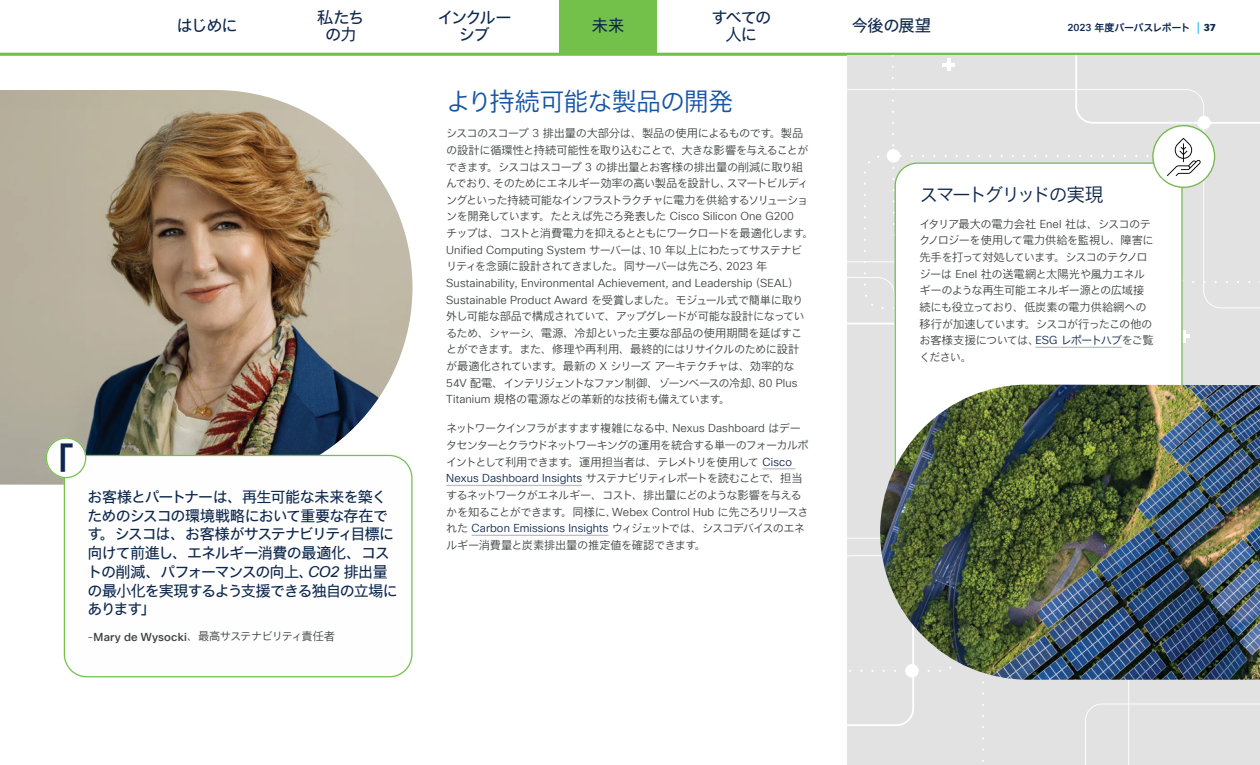
<style>
.page{position:relative;width:1260px;height:765px;background:#fff}
.page>*{position:absolute;margin:0;border:0;box-sizing:border-box;transform-origin:0 0}
.Paragraph_Style2{font:40px "Cisco Sans JPN Medium";color:#0d274d}
.Paragraph_Style1{font:25px "Cisco Sans JPN Light";letter-spacing:-.04em;color:#1654a6}
.Paragraph_Style1-2{font:18.75px "Cisco Sans JPN Light";letter-spacing:-.125em;color:#0d274d}
.t1{font:16.25px/16.2px "Cisco Sans JPN";letter-spacing:-.065em;color:#0d274d;text-align:center}
.Paragraph_Style6{font:15px/18.8px "Cisco Sans JPN";letter-spacing:-.055em;color:#0d274d}
.Paragraph_Style8{font:11.25px/16.6px "Cisco Sans JPN Light";letter-spacing:-.055em;color:#414344}
.Paragraph_Style1-3{font:11.25px/16.6px "Cisco Sans JPN Light";letter-spacing:-.05em;color:#414344}
.Paragraph_Style1-4{font:11.25px "Cisco Sans JPN Light";letter-spacing:-.085em;color:#414344}
.t2{font:10px "Cisco Sans JPN Medium";letter-spacing:-.055em;color:#0d274d}
.s1{font-family:"Cisco Sans TT";font-weight:500}
.s2{font-family:"Cisco Sans TT";font-size:12.5px;color:#21bdeb}
.s3{font-family:"Cisco Sans TT";font-weight:800}
.s4{font-family:"Cisco Sans TT";font-style:italic}
.s5{font-family:"Cisco Sans TT Light"}
.s6{font-family:"Cisco Sans TT Light";color:#0d274d}
.s7{color:#0d274d}
</style>
<div class="page">
<svg style="left:0;top:52px;width:1260px;height:4px;background:#96ce7a"></svg>
<div style="left:848px;top:56px;width:227px;height:80px;background:#e2e2e2"></div>
<div style="left:1075px;top:56px;width:185px;height:80px;background:#e2e2e2"></div>
<div style="left:848px;top:136px;width:412px;height:249px;background:#e2e2e2"></div>
<div style="left:1129px;top:680px;width:131px;height:85px;background:#e2e2e2"></div>
<div style="left:848px;top:261px;width:280px;height:504px;background:#e2e2e2"></div>
<div style="left:887px;top:149px;width:13px;height:14px;background:#fff;border-radius:50%"></div>
<div style="left:1197px;top:116px;width:14px;height:13px;background:#fff;border-radius:50%"></div>
<svg style="left:1183px;top:330px;width:7px;height:12px"></svg>
<hr style="left:947px;top:58px;width:4px;height:13px;background:#fff">
<svg style="left:943px;top:63px;width:12px;height:3px"></svg>
<svg style="left:895px;top:162px;width:288px;height:223px"></svg>
<img style="left:0;top:90px;width:412px;height:395px">
<img style="left:880px;top:385px;width:380px;height:295px">
<svg style="left:1146px;top:125px;width:69px;height:71px"></svg>
<svg style="left:63px;top:454px;width:350px;height:224px"></svg>
<svg style="left:45px;top:437px;width:42px;height:42px"></svg>
<hr style="left:763px;top:468px;width:32px;height:1px;background:#bcbdbd">
<hr style="left:446px;top:485px;width:136px;height:1px;background:#bcbdbd">
<hr style="left:472px;top:535px;width:137px;height:1px;background:#bcbdbd">
<svg style="left:1035px;top:347px;width:26px;height:1px"></svg>
<hr style="left:1061px;top:347px;width:61px;height:1px;background:#bcbdbd">
<div style="left:559px;top:0;width:98px;height:53px;background:#73c04b"></div>
<h3 class="t1" style="left:317px;top:10px;width:49px">私たちの力</h3>
<h3 class="t1" style="left:437px;top:10px;width:76px">インクルー</h3>
<h3 class="t1" style="left:177px;top:17px;width:63px">はじめに</h3>
<h3 class="t1" style="left:592px;top:17px;width:34px">未来</h3>
<h3 class="t1" style="left:712px;top:10px;width:61px">すべての人に</h3>
<h3 class="t1" style="left:852px;top:17px;width:81px">今後の展望</h3>
<h3 class="t1" style="left:459px;top:26px;width:33px">シブ</h3>
<p class="t2" style="left:1067px;top:21px;width:150px"><span class="s1">2023</span> 年度パーパスレポート <span class="s2">|</span> <span class="s3">37</span></p>
<p class="Paragraph_Style2" style="left:35px;top:435px;width:41px">「</p>
<p class="Paragraph_Style6" style="left:88px;top:487px;width:312px">お客様とパートナーは、再生可能な未来を築くためのシスコの環境戦略において重要な存在です。シスコは、お客様がサステナビリティ目標に向けて前進し、エネルギー消費の最適化、コストの削減、パフォーマンスの向上、<span class="s4">CO2</span> 排出量の最小化を実現するよう支援できる独自の立場にあります」</p>
<p class="Paragraph_Style1-4" style="left:88px;top:629px;width:249px"><span class="s5">-</span><span class="s1">Mary de Wysocki</span>、最高サステナビリティ責任者</p>
<p class="Paragraph_Style1" style="left:446px;top:85px;width:288px">より持続可能な製品の開発</p>
<p class="Paragraph_Style8" style="left:446px;top:126px;width:369px">シスコのスコープ <span class="s5">3</span> 排出量の大部分は、製品の使用によるものです。製品の設計に循環性と持続可能性を取り込むことで、大きな影響を与えることができます。シスコはスコープ <span class="s5">3</span> の排出量とお客様の排出量の削減に取り組んでおり、そのためにエネルギー効率の高い製品を設計し、スマートビルディングといった持続可能なインフラストラクチャに電力を供給するソリューションを開発しています。たとえば先ごろ発表した <span class="s5">Cisco Silicon One G200<br></span>チップは、コストと消費電力を抑えるとともにワークロードを最適化します。<span class="s5">Unified Computing System</span> サーバーは、<span class="s5">10</span> 年以上にわたってサステナビリティを念頭に設計されてきました。同サーバーは先ごろ、<span class="s5">2023</span> 年<span class="s5">Sustainability, Environmental Achievement, and Leadership</span>（<span class="s5">SEAL</span>）<span class="s5">Sustainable Product Award</span> を受賞しました。モジュール式で簡単に取り外し可能な部品で構成されていて、アップグレードが可能な設計になっているため、シャーシ、電源、冷却といった主要な部品の使用期間を延ばすことができます。また、修理や再利用、最終的にはリサイクルのために設計<br>が最適化されています。最新の <span class="s5">X</span> シリーズアーキテクチャは、効率的な<span class="s5">54V</span> 配電、インテリジェントなファン制御、ゾーンベースの冷却、<span class="s5">80 Plus Titanium</span> 規格の電源などの革新的な技術も備えています。</p>
<p class="Paragraph_Style8" style="left:446px;top:421px;width:364px">ネットワークインフラがますます複雑になる中、<span class="s5">Nexus Dashboard</span> はデータセンターとクラウドネットワーキングの運用を統合する単一のフォーカルポイントとして利用できます。運用担当者は、テレメトリを使用して <span class="s6">Cisco Nexus Dashboard Insights</span> サステナビリティレポートを読むことで、担当するネットワークがエネルギー、コスト、排出量にどのような影響を与えるかを知ることができます。同様に、<span class="s5">Webex Control Hub</span> に先ごろリリースされた <span class="s6">Carbon Emissions Insights</span> ウィジェットでは、シスコデバイスのエネルギー消費量と炭素排出量の推定値を確認できます。</p>
<p class="Paragraph_Style1-2" style="left:920px;top:183px;width:186px">スマートグリッドの実現</p>
<p class="Paragraph_Style1-3" style="left:920px;top:216px;width:236px">イタリア最大の電力会社 <span class="s5">Enel</span> 社は、シスコのテクノロジーを使用して電力供給を監視し、障害に先手を打って対処しています。シスコのテクノロジーは <span class="s5">Enel</span> 社の送電網と太陽光や風力エネルギーのような再生可能エネルギー源との広域接続にも役立っており、低炭素の電力供給網への移行が加速しています。シスコが行ったこの他のお客様支援については、<span class="s6">ESG</span> <span class="s7">レポートハブ</span>をご覧ください。</p>
</div>
